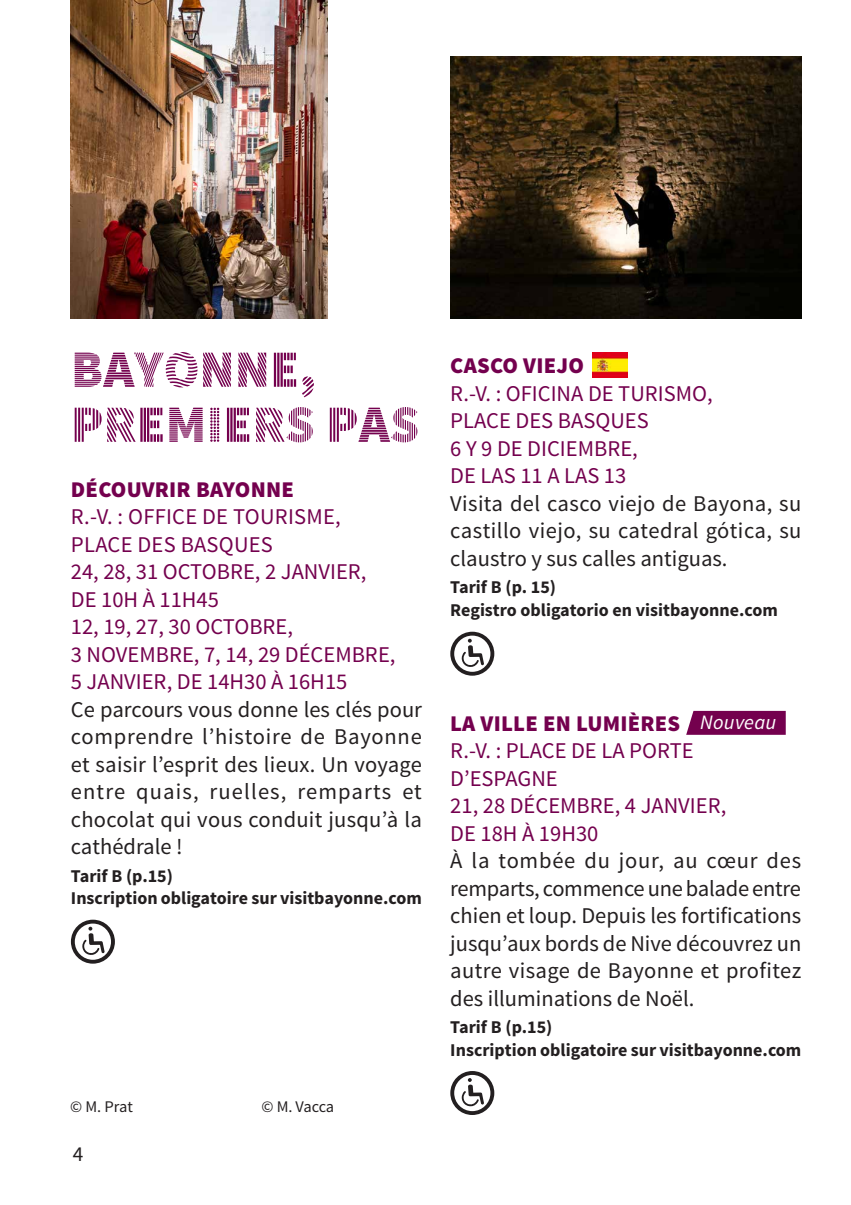
<style>
.page{position:relative;width:851px;height:1205px;background:#fff}
.page>*{position:absolute;margin:0;border:0;box-sizing:border-box;transform-origin:0 0}
.t1{font:52.5px/55px "Source Sans Pro DISPLAY";color:#74004e}
.t2{font:22.5px/27.5px "Source Sans Pro";letter-spacing:.01em;color:#231f20;text-align:justify}
.t3{font:22.5px/27.5px "Source Sans Pro";color:#74004e}
.t4{font:900 22.5px "Source Sans Pro";letter-spacing:.01em;color:#74004e}
.t5{font:21.25px "Source Sans Pro";color:#231f20}
.t6{font:italic 20.5px "Source Sans Pro";letter-spacing:.01em;color:#fff}
.t7{font:700 18px/22.5px "Source Sans Pro";color:#231f20}
.t8{font:16.25px "Source Sans Pro";letter-spacing:-.015em;color:#231f20}
</style>
<div class="page">
<img style="left:71px;top:0;width:256px;height:318px">
<img style="left:450px;top:57px;width:351px;height:262px">
<img style="left:592px;top:352px;width:35px;height:25px">
<svg style="left:686px;top:711px;width:99px;height:24px;background:#7a0b56"></svg>
<svg style="left:71px;top:919px;width:44px;height:44px"></svg>
<svg style="left:450px;top:632px;width:44px;height:44px"></svg>
<svg style="left:450px;top:1071px;width:44px;height:44px"></svg>
<h1 class="t1" style="left:71px;top:343px;width:246px">BAYONNE,<br>PREMIERS</h1>
<h1 class="t1" style="left:326px;top:398px;width:31px">PAS</h1>
<p class="t4" style="left:71px;top:475px;width:56px">DÉCOUVR</p>
<p class="t4" style="left:169px;top:475px;width:81px">IR BAYONNE</p>
<p class="t3" style="left:71px;top:503px;width:217px">R.-V. : Office de tourisme</p>
<p class="t3" style="left:335px;top:503px;width:7px">,</p>
<p class="t3" style="left:71px;top:531px;width:190px;text-indent:110px">Basques<br>24, 28, 31 octobre</p>
<p class="t3" style="left:71px;top:531px;width:13px">place</p>
<p class="t3" style="left:137px;top:531px;width:13px">des</p>
<p class="t3" style="left:255px;top:558px;width:75px">, 2 janvier</p>
<p class="t3" style="left:361px;top:558px;width:7px">,</p>
<p class="t3" style="left:71px;top:586px;width:178px">de 10h à 11h45<br>12, 19, 27, 30 octobre</p>
<p class="t3" style="left:287px;top:613px;width:7px">,</p>
<p class="t3" style="left:71px;top:641px;width:45px">3 novembre</p>
<p class="t3" style="left:194px;top:641px;width:131px">, 7, 14, 29 décembre</p>
<p class="t3" style="left:390px;top:641px;width:7px">,</p>
<p class="t3" style="left:71px;top:668px;width:65px">5 janvier</p>
<p class="t3" style="left:167px;top:668px;width:182px">, de 14h30 à 16h 15</p>
<p class="t2" style="left:71px;top:696px;width:352px">Ce parcours vous donne les clés pour comprendre l’histoire de Bayonne et saisir l’esprit des lieux. U n voyage entre quais, ruelles, remparts et chocolat qui vous conduit jusqu’à la cathédrale !</p>
<p class="t7" style="left:71px;top:865px;width:352px">Tarif B (p.15)<br>Inscription obligatoire sur visitbayonne.com</p>
<p class="t8" style="left:70px;top:1097px;width:64px">© M. Prat</p>
<p class="t8" style="left:261px;top:1096px;width:74px">© M. Vacca</p>
<p class="t5" style="left:73px;top:1140px;width:12px">4</p>
<p class="t4" style="left:450px;top:351px;width:107px">CASCO VIEJO</p>
<p class="t3" style="left:450px;top:380px;width:208px">R.-V. : Ofici na de turismo</p>
<p class="t3" style="left:707px;top:380px;width:7px">,</p>
<p class="t3" style="left:450px;top:407px;width:13px">place</p>
<p class="t3" style="left:515px;top:407px;width:13px">des</p>
<p class="t3" style="left:557px;top:407px;width:79px">Basques</p>
<p class="t3" style="left:450px;top:435px;width:90px">6 y 9 de diciembre</p>
<p class="t3" style="left:632px;top:435px;width:7px">,</p>
<p class="t3" style="left:450px;top:462px;width:43px">de las</p>
<p class="t3" style="left:520px;top:462px;width:56px">11 a las</p>
<p class="t3" style="left:604px;top:462px;width:24px">13</p>
<p class="t2" style="left:450px;top:490px;width:352px">Visita del casco viejo de Bayona, su castillo viejo, su catedral gótica, su claustro y sus calles antiguas.</p>
<p class="t7" style="left:450px;top:576px;width:329px">Tarif B (p. 15)<br>Registro obligatorio en visitbayonne.com</p>
<p class="t4" style="left:450px;top:708px;width:63px">LA VILLE</p>
<p class="t4" style="left:543px;top:708px;width:48px">EN LUM</p>
<p class="t4" style="left:620px;top:708px;width:34px">IÈRES</p>
<p class="t3" style="left:450px;top:737px;width:81px">R.-V. : Place</p>
<p class="t3" style="left:571px;top:737px;width:121px">de la Porte</p>
<p class="t3" style="left:450px;top:765px;width:45px">d’Espag</p>
<p class="t6" style="left:700px;top:709px;width:78px">Nouveau</p>
<p class="t3" style="left:450px;top:765px;width:106px;text-align:right">ne<br>21, 28 décembre</p>
<p class="t3" style="left:614px;top:792px;width:75px">, 4 janvier</p>
<p class="t3" style="left:720px;top:792px;width:7px">,</p>
<p class="t3" style="left:450px;top:820px;width:150px">de 18h à 19h30</p>
<p class="t2" style="left:450px;top:847px;width:352px">À la tombée du jour, au cœur des remparts, commence une balade entre chien et loup. Depuis les fortifications jusqu’aux bords de N ive découvrez un autre visage de Bayonne et profitez des illuminations de Noël.</p>
<p class="t7" style="left:450px;top:1016px;width:352px">Tarif B (p.15)<br>Inscription obligatoire sur visitbayonne.com</p>
</div>
